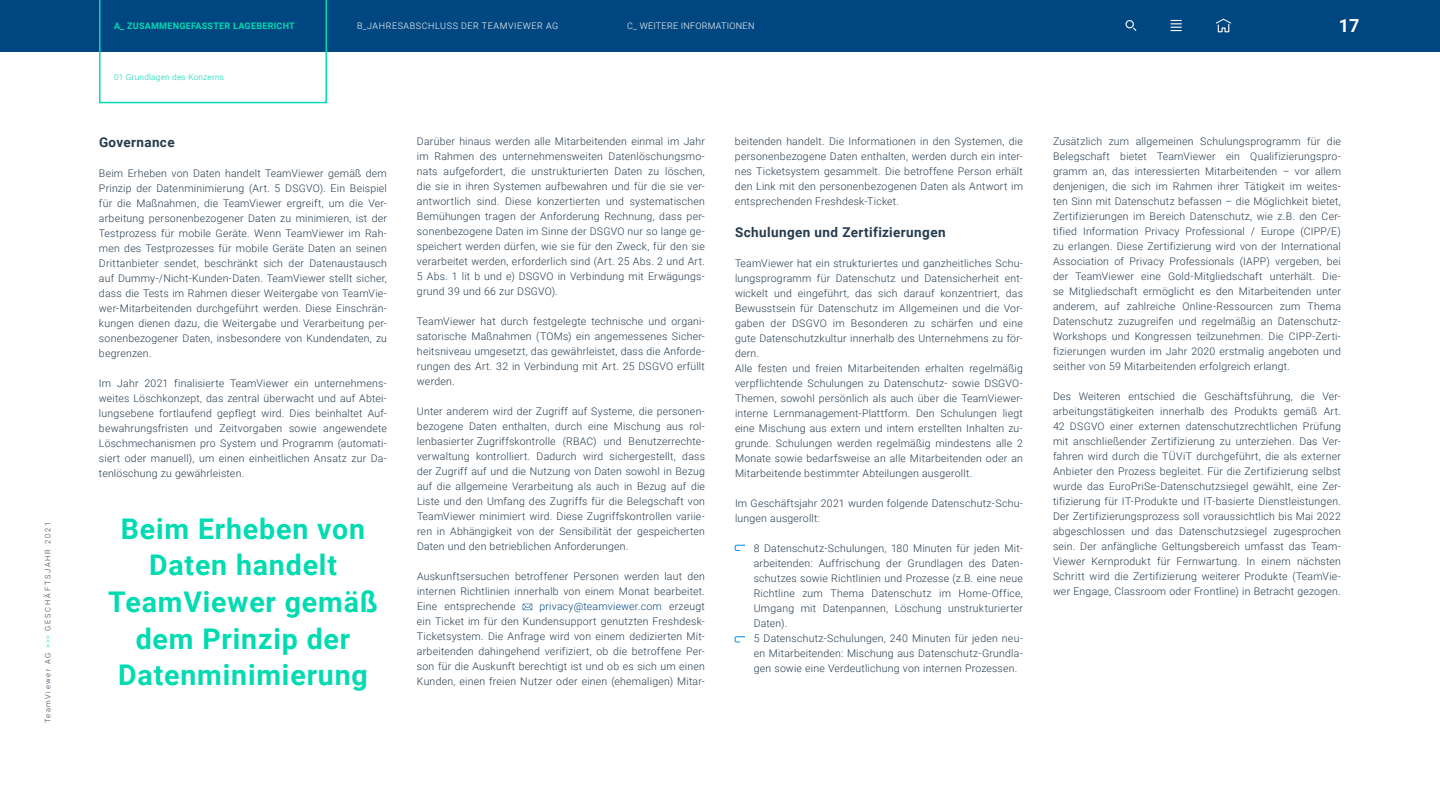
<style>
.page{position:relative;width:1440px;height:810px;background:#fff}
.page>*{position:absolute;margin:0;border:0;box-sizing:border-box;transform-origin:0 0}
.t1{font:700 28.5px/36.8px "Roboto";letter-spacing:.03em;color:#00dbb1;text-align:center}
.t2{font:700 18px "Roboto";color:#fff}
.t3{font:700 13.5px "Roboto";letter-spacing:.03em;color:#253b4d}
.t4{font:300 10.5px/15px "Roboto";letter-spacing:.02em;color:#253b4d;text-align:justify}
.t5{font:300 9px "Roboto";letter-spacing:.065em;color:#fff}
.t6{font:700 9px "Roboto";letter-spacing:.03em;color:#00dbb1}
.t7{font:300 9px "Roboto";letter-spacing:.03em;color:#fff}
.t8{font:300 8.25px "Roboto";letter-spacing:.03em;color:#00dbb1}
.t9{font:300 7.5px "Roboto";letter-spacing:.235em;color:#253b4d}
.s1{color:#00dbb1}
.s2{color:#004580}
</style>
<div class="page">
<div style="left:0;top:0;width:1440px;height:51px;background:#004680"></div>
<svg style="left:1216px;top:18px;width:16px;height:15px"></svg>
<div style="left:1126px;top:20px;width:8px;height:8px;border:1px solid #fff;border-radius:50%"></div>
<svg style="left:1171px;top:20px;width:10px;height:11px"></svg>
<svg style="left:99px;top:0;width:228px;height:103px"></svg>
<svg style="left:523px;top:604px;width:9px;height:6px"></svg>
<svg style="left:735px;top:544px;width:10px;height:7px"></svg>
<svg style="left:735px;top:636px;width:10px;height:6px"></svg>
<p class="t9" style="left:43px;top:723px;width:203px;rotate:-90deg">TeamViewer AG <span class="s1">&gt;&gt;&gt;</span> GESCHÄFTSJAHR 2021</p>
<p class="t6" style="left:114px;top:20px;width:182px">A_ ZUSAMMENGEFASSTER LAGEBERICHT</p>
<p class="t5" style="left:357px;top:20px;width:203px">B_JAHRESABSCHLUSS DER TEAMVIEWER AG</p>
<p class="t7" style="left:627px;top:20px;width:129px">C_ WEITERE INFORMATIONEN</p>
<p class="t8" style="left:114px;top:72px;width:112px">01 Grundlagen des Konzerns</p>
<p class="t3" style="left:99px;top:133px;width:77px">Governance</p>
<p class="t4" style="left:99px;top:166px;width:290px">Beim Erheben von Daten handelt TeamViewer gemäß dem Prinzip der Datenminimierung (Art. 5 DSGVO). Ein Beispiel für die Maßnahmen, die TeamViewer ergreift, um die Ver&shy;arbeitung personenbezogener Daten zu minimieren, ist der Testprozess für mobile Geräte. Wenn TeamViewer im Rah&shy;men des Testprozesses für mobile Geräte Daten an seinen Drittanbieter sendet, beschränkt sich der Datenaustausch auf Dummy-/Nicht-Kunden-Daten. TeamViewer stellt sicher, dass die Tests im Rahmen dieser Weitergabe von TeamVie&shy;wer-Mitarbeitenden durchgeführt werden. Diese Einschrän&shy;kungen dienen dazu, die Weitergabe und Verarbeitung per&shy;sonenbezogener Daten, insbesondere von Kundendaten, zu begrenzen.</p>
<p class="t4" style="left:99px;top:376px;width:290px">Im Jahr 2021 finalisierte TeamViewer ein unternehmens&shy;weites Löschkonzept, das zentral überwacht und auf Abtei&shy;lungsebene fortlaufend gepflegt wird. Dies beinhaltet Auf&shy;bewahrungsfristen und Zeitvorgaben sowie angewendete Löschmechanismen pro System und Programm (automati&shy;siert oder manuell), um einen einheitlichen Ansatz zur Da&shy;tenlöschung zu gewährleisten.</p>
<h1 class="t1" style="left:108px;top:509px;width:271px">Beim Erheben von<br>Daten handelt<br>TeamViewer gemäß dem Prinzip der<br>Datenminimierung</h1>
<p class="t4" style="left:417px;top:134px;width:290px">Darüber hinaus werden alle Mitarbeitenden einmal im Jahr im Rahmen des unternehmensweiten Datenlöschungsmo&shy;nats aufgefordert, die unstrukturierten Daten zu löschen, die sie in ihren Systemen aufbewahren und für die sie ver&shy;antwortlich sind. Diese konzertierten und systematischen Bemühungen tragen der Anforderung Rechnung, dass per&shy;sonenbezogene Daten im Sinne der DSGVO nur so lange ge&shy;speichert werden dürfen, wie sie für den Zweck, für den sie verarbeitet werden, erforderlich sind (Art. 25 Abs. 2 und Art.<br>5 Abs. 1 lit b und e) DSGVO in Verbindung mit Erwägungs&shy;grund 39 und 66 zur DSGVO).</p>
<p class="t4" style="left:417px;top:314px;width:289px">TeamViewer hat durch festgelegte technische und organi&shy;satorische Maßnahmen (TOMs) ein angemessenes Sicher&shy;heitsniveau umgesetzt, das gewährleistet, dass die Anforde&shy;rungen des Art. 32 in Verbindung mit Art. 25 DSGVO erfüllt werden.</p>
<p class="t4" style="left:417px;top:404px;width:290px">Unter anderem wird der Zugriff auf Systeme, die personen&shy;bezogene Daten enthalten, durch eine Mischung aus rol&shy;lenbasierter Zugriffskontrolle (RBAC) und Benutzerrechte&shy;verwaltung kontrolliert. Dadurch wird sichergestellt, dass der Zugriff auf und die Nutzung von Daten sowohl in Bezug auf die allgemeine Verarbeitung als auch in Bezug auf die Liste und den Umfang des Zugriffs für die Belegschaft von TeamViewer minimiert wird. Diese Zugriffskontrollen variie&shy;ren in Abhängigkeit von der Sensibilität der gespeicherten Daten und den betrieblichen Anforderungen.</p>
<p class="t4" style="left:417px;top:569px;width:290px">Auskunftsersuchen betroffener Personen werden laut den internen Richtlinien innerhalb von einem Monat bearbeitet.<br>Eine entsprechende</p>
<p class="t4" style="left:417px;top:599px;width:290px;text-indent:122px"><span class="s2">privacy@teamviewer.com</span> erzeugt ein Ticket im für den Kundensupport genutzten Freshdesk-Ticketsystem. Die Anfrage wird von einem dedizierten Mit&shy;arbeitenden dahingehend verifiziert, ob die betroffene Per&shy;son für die Auskunft berechtigt ist und ob es sich um einen Kunden, einen freien Nutzer oder einen (ehemaligen) Mitar-</p>
<p class="t4" style="left:735px;top:134px;width:290px">beitenden handelt. Die Informationen in den Systemen, die personenbezogene Daten enthalten, werden durch ein inter&shy;nes Ticketsystem gesammelt. Die betroffene Person erhält den Link mit den personenbezogenen Daten als Antwort im entsprechenden Freshdesk-Ticket.</p>
<p class="t3" style="left:735px;top:222px;width:212px">Schulungen und Zertifizierungen</p>
<p class="t4" style="left:735px;top:255px;width:290px;text-align:left">TeamViewer hat ein strukturiertes und ganzheitliches Schu&shy;lungsprogramm für Datenschutz und Datensicherheit ent&shy;wickelt und eingeführt, das sich darauf konzentriert, das Bewusstsein für Datenschutz im Allgemeinen und die Vor&shy;gaben der DSGVO im Besonderen zu schärfen und eine gute Datenschutzkultur innerhalb des Unternehmens zu för&shy;dern.<br>Alle festen und freien Mitarbeitenden erhalten regelmäßig verpflichtende Schulungen zu Datenschutz- sowie DSGVO-Themen, sowohl persönlich als auch über die TeamViewer&shy;interne Lernmanagement-Plattform. Den Schulungen liegt eine Mischung aus extern und intern erstellten Inhalten zu&shy;grunde. Schulungen werden regelmäßig mindestens alle 2<br>Monate sowie bedarfsweise an alle Mitarbeitenden oder an Mitarbeitende bestimmter Abteilungen ausgerollt.</p>
<p class="t4" style="left:735px;top:495px;width:289px">Im Geschäftsjahr 2021 wurden folgende Datenschutz-Schu&shy;lungen ausgerollt:</p>
<p class="t4" style="left:754px;top:540px;width:271px;text-align:left">8 Datenschutz-Schulungen, 180 Minuten für jeden Mit&shy;arbeitenden: Auffrischung der Grundlagen des Daten&shy;schutzes sowie Richtlinien und Prozesse (z.B. eine neue Richtline zum Thema Datenschutz im Home-Office, Umgang mit Datenpannen, Löschung unstrukturierter Daten).<br>5 Datenschutz-Schulungen, 240 Minuten für jeden neu&shy;en Mitarbeitenden: Mischung aus Datenschutz-Grundla&shy;gen sowie eine Verdeutlichung von internen Prozessen.</p>
<h2 class="t2" style="left:1339px;top:12px;width:22px">17</h2>
<p class="t4" style="left:1053px;top:134px;width:290px">Zusätzlich zum allgemeinen Schulungsprogramm für die Belegschaft bietet TeamViewer ein Qualifizierungspro&shy;gramm an, das interessierten Mitarbeitenden – vor allem denjenigen, die sich im Rahmen ihrer Tätigkeit im weites&shy;ten Sinn mit Datenschutz befassen – die Möglichkeit bietet, Zertifizierungen im Bereich Datenschutz, wie z.B. den Cer&shy;tified Information Privacy Professional / Europe (CIPP/E) zu erlangen. Diese Zertifizierung wird von der International Association of Privacy Professionals (IAPP) vergeben, bei der TeamViewer eine Gold-Mitgliedschaft unterhält. Die&shy;se Mitgliedschaft ermöglicht es den Mitarbeitenden unter anderem, auf zahlreiche Online-Ressourcen zum Thema Datenschutz zuzugreifen und regelmäßig an Datenschutz-Workshops und Kongressen teilzunehmen. Die CIPP-Zerti&shy;fizierungen wurden im Jahr 2020 erstmalig angeboten und seither von 59 Mitarbeitenden erfolgreich erlangt.</p>
<p class="t4" style="left:1053px;top:389px;width:290px">Des Weiteren entschied die Geschäftsführung, die Ver&shy;arbeitungstätigkeiten innerhalb des Produkts gemäß Art.<br>42 DSGVO einer externen datenschutzrechtlichen Prüfung mit anschließender Zertifizierung zu unterziehen. Das Ver&shy;fahren wird durch die TÜViT durchgeführt, die als externer Anbieter den Prozess begleitet. Für die Zertifizierung selbst wurde das EuroPriSe-Datenschutzsiegel gewählt, eine Zer&shy;tifizierung für IT-Produkte und IT-basierte Dienstleistungen.<br>Der Zertifizierungsprozess soll voraussichtlich bis Mai 2022 abgeschlossen und das Datenschutzsiegel zugesprochen sein. Der anfängliche Geltungsbereich umfasst das Team-Viewer Kernprodukt für Fernwartung. In einem nächsten Schritt wird die Zertifizierung weiterer Produkte (TeamVie&shy;wer Engage, Classroom oder Frontline) in Betracht gezogen.</p>
</div>
